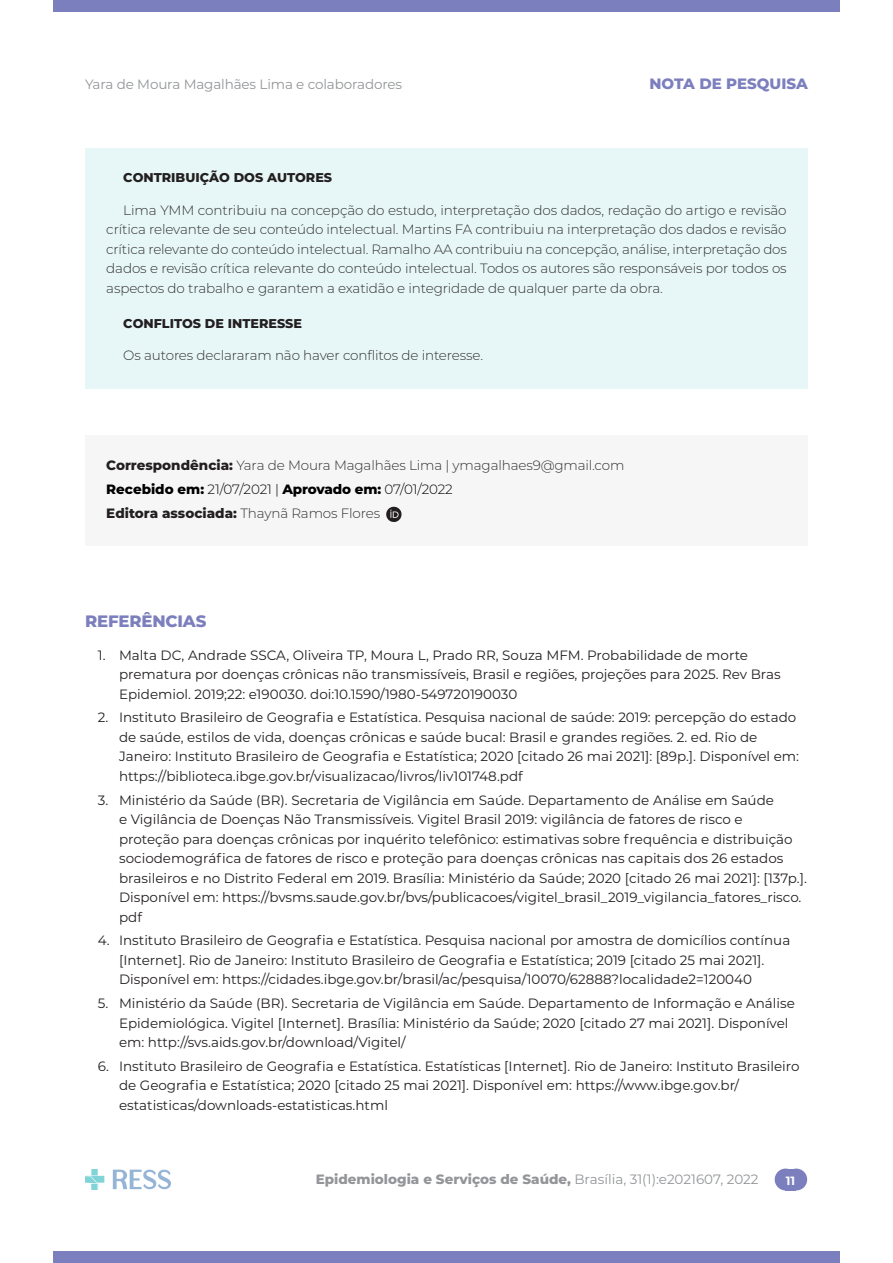
<style>
.page{position:relative;width:893px;height:1263px;background:#fff}
.page>*{position:absolute;margin:0;border:0;box-sizing:border-box;transform-origin:0 0}
.subtitulo{font:800 16.5px "Montserrat";letter-spacing:-.01em;color:#7c7fbd}
.t1{font:800 15px "Montserrat";color:#7c7fbd}
.t2{font:13.5px/19.5px "Montserrat";color:#231f20}
.nor_quadrofinal{font:300 13.5px/19.5px "Montserrat";letter-spacing:-.01em;color:#312f30;text-align:justify}
.nor_resumo{font:300 13.5px "Montserrat";letter-spacing:-.01em;color:#312f30}
.t3{font:800 13.5px "Montserrat";color:#939598}
.nor_resumo-2{font:800 13.5px "Montserrat";letter-spacing:-.005em;color:#000}
.t4{font:13.5px "Montserrat";letter-spacing:-.01em;color:#939598}
.nor_resumo-3{font:800 13.5px "Montserrat";color:#231f20}
.subtitulo_quadrofina{font:800 12.75px "Montserrat";color:#231f20}
.t5{font:700 12px "Montserrat";color:#fff}
.s1{font-weight:800;color:#231f20}
.s2{font-weight:300}
.s3{font-weight:300;color:#312f30}
.s4{font-weight:400}
</style>
<div class="page">
<div style="left:53px;top:1251px;width:787px;height:12px;background:#7c7fbd"></div>
<div style="left:53px;top:0;width:787px;height:11px;background:#7c7fbd"></div>
<img style="left:85px;top:1170px;width:85px;height:19px">
<div style="left:775px;top:1168px;width:21px;height:22px;background:#7c7fbd;border-radius:50%"></div>
<div style="left:785px;top:1168px;width:22px;height:22px;background:#7c7fbd;border-radius:50%"></div>
<div style="left:785px;top:1168px;width:11px;height:22px;background:#7c7fbd"></div>
<div style="left:85px;top:435px;width:723px;height:110px;background:#f6f6f7"></div>
<svg style="left:386px;top:506px;width:16px;height:16px"></svg>
<div style="left:85px;top:149px;width:723px;height:240px;background:#e7f7f7"></div>
<p class="t4" style="left:85px;top:75px;width:319px">Yara de Moura Magalhães Lima e colaboradores</p>
<p class="t1" style="left:650px;top:73px;width:160px">NOTA DE PESQUISA</p>
<p class="subtitulo_quadrofina" style="left:123px;top:168px;width:210px">CONTRIBUIÇÃO DOS AUTORES</p>
<p class="nor_quadrofinal" style="left:106px;top:200px;width:682px;text-indent:17px">Lima YMM contribuiu na concepção do estudo, interpretação dos dados, redação do artigo e revisão crítica relevante de seu conteúdo intelectual. Martins FA contribuiu na interpretação dos dados e revisão crítica relevante do conteúdo intelectual. Ramalho AA contribuiu na concepção, análise, interpretação dos dados e revisão crítica relevante do conteúdo intelectual. Todos os autores são responsáveis por todos os aspectos do trabalho e garantem a exatidão e integridade de qualquer parte da obra.</p>
<p class="subtitulo_quadrofina" style="left:123px;top:314px;width:180px">CONFLITOS DE INTERESSE</p>
<p class="nor_quadrofinal" style="left:123px;top:345px;width:361px">Os autores declararam não haver conflitos de interesse.</p>
<p class="nor_resumo" style="left:106px;top:456px;width:520px"><span class="s1">Correspondência:</span> Yara de Moura Magalhães Lima | ymagalhaes9@gmail.com</p>
<p class="nor_resumo-2" style="left:106px;top:479px;width:348px">Recebido em: <span class="s2">21/07/2021 |</span> Aprovado em: <span class="s2">07/01/2022</span></p>
<p class="nor_resumo-3" style="left:106px;top:503px;width:275px">Editora associada: <span class="s3">Thaynã Ramos Flores</span></p>
<p class="subtitulo" style="left:85px;top:609px;width:123px">REFERÊNCIAS</p>
<p class="t2" style="left:119px;top:644px;width:663px;text-indent:-21px">1. Malta DC, Andrade SSCA, Oliveira TP, Moura L, Prado RR, Souza MFM. Probabilidade de morte prematura por doenças crônicas não transmissíveis, Brasil e regiões, projeções para 2025. Rev Bras<br>Epidemiol. 2019;22: e190030. doi:10.1590/1980-549720190030</p>
<p class="t2" style="left:119px;top:707px;width:682px;text-indent:-21px">2. Instituto Brasileiro de Geografia e Estatística. Pesquisa nacional de saúde: 2019: percepção do estado de saúde, estilos de vida, doenças crônicas e saúde bucal: Brasil e grandes regiões. 2. ed. Rio de Janeiro: Instituto Brasileiro de Geografia e Estatística; 2020 [citado 26 mai 2021]: [89p.]. Disponível em: https://biblioteca.ibge.gov.br/visualizacao/livros/liv101748.pdf</p>
<p class="t2" style="left:119px;top:789px;width:689px;text-indent:-21px">3. Ministério da Saúde (BR). Secretaria de Vigilância em Saúde. Departamento de Análise em Saúde<br>e Vigilância de Doenças Não Transmissíveis. Vigitel Brasil 2019: vigilância de fatores de risco e<br>proteção para doenças crônicas por inquérito telefônico: estimativas sobre frequência e distribuição sociodemográfica de fatores de risco e proteção para doenças crônicas nas capitais dos 26 estados brasileiros e no Distrito Federal em 2019. Brasília: Ministério da Saúde; 2020 [citado 26 mai 2021]: [137p.].<br>Disponível em: https://bvsms.saude.gov.br/bvs/publicacoes/vigitel_brasil_2019_vigilancia_fatores_risco. pdf</p>
<p class="t2" style="left:119px;top:930px;width:673px;text-indent:-21px">4. Instituto Brasileiro de Geografia e Estatística. Pesquisa nacional por amostra de domicílios contínua [Internet]. Rio de Janeiro: Instituto Brasileiro de Geografia e Estatística; 2019 [citado 25 mai 2021].<br>Disponível em: https://cidades.ibge.gov.br/brasil/ac/pesquisa/10070/62888?localidade2=120040</p>
<p class="t2" style="left:119px;top:993px;width:677px;text-indent:-21px">5. Ministério da Saúde (BR). Secretaria de Vigilância em Saúde. Departamento de Informação e Análise<br>Epidemiológica. Vigitel [Internet]. Brasília: Ministério da Saúde; 2020 [citado 27 mai 2021]. Disponível em: http://svs.aids.gov.br/download/Vigitel/</p>
<p class="t2" style="left:119px;top:1056px;width:682px;text-indent:-21px">6. Instituto Brasileiro de Geografia e Estatística. Estatísticas [Internet]. Rio de Janeiro: Instituto Brasileiro de Geografia e Estatística; 2020 [citado 25 mai 2021]. Disponível em: https://www.ibge.gov.br/ estatisticas/downloads-estatisticas.html</p>
<p class="t3" style="left:316px;top:1170px;width:444px">Epidemiologia e Serviços de Saúde, <span class="s4">Brasília, 31(1):e2021607, 2022</span></p>
<p class="t5" style="left:786px;top:1172px;width:11px">11</p>
</div>
